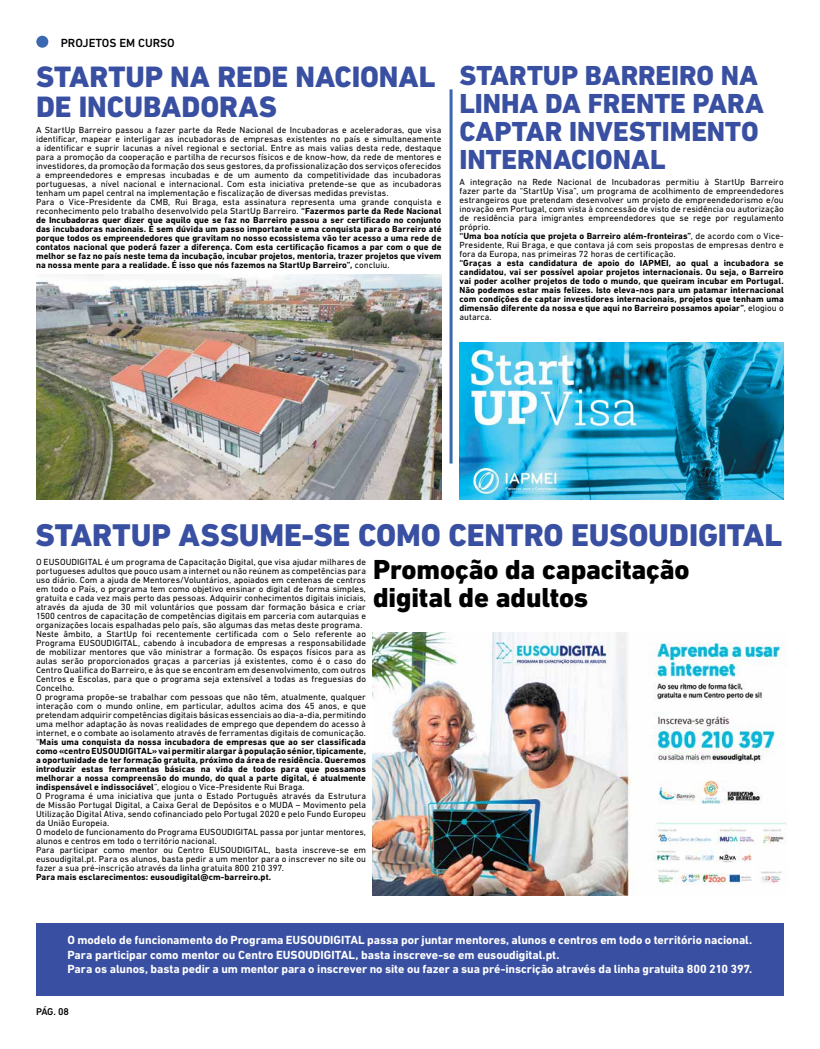
<style>
.page{position:relative;width:820px;height:1049px;background:#fff}
.page>*{position:absolute;margin:0;border:0;box-sizing:border-box;transform-origin:0 0}
.t1{font:800 32px "DIN Next LT Pro";letter-spacing:-.005em;color:#394fa1}
.t2{font:800 30px/30px "DIN Next LT Pro";color:#394fa1}
.t3{font:800 28px/28px "DIN Next LT Pro";color:#394fa1}
.t4{font:800 28px/28px "DIN Next LT Pro";letter-spacing:-.005em;color:#000}
.t5{font:700 12px/14.4px "DIN Next LT Pro";letter-spacing:-.005em;color:#fff}
.t6{font:500 12px "DIN Next LT Pro";color:#000}
.t7{font:500 10px "DIN Next LT Pro";color:#000}
.t8{font:9px/9px "DIN Next LT Pro";letter-spacing:.005em;color:#000}
.t9{font:700 9px/9px "DIN Next LT Pro";letter-spacing:.005em;color:#000;text-align:justify}
.s1{font-weight:700}
.s2{font-weight:400}
</style>
<div class="page">
<div style="left:36px;top:923px;width:747px;height:72px;background:#394fa1"></div>
<div style="left:36px;top:36px;width:12px;height:12px;background:#3b68b1;border-radius:50%"></div>
<hr style="left:449px;top:89px;width:3px;height:374px;background:#3967b1">
<img style="left:36px;top:274px;width:405px;height:226px">
<img style="left:459px;top:342px;width:324px;height:157px">
<img style="left:372px;top:632px;width:415px;height:263px">
<h3 class="t6" style="left:61px;top:36px;width:115px">PROJETOS EM CURSO</h3>
<h2 class="t2" style="left:36px;top:62px;width:401px">STARTUP NA REDE NACIONAL<br>DE INCUBADORAS</h2>
<h3 class="t3" style="left:459px;top:61px;width:306px">STARTUP BARREIRO NA<br>LINHA DA FRENTE PARA<br>CAPTAR INVESTIMENTO<br>INTERNACIONAL</h3>
<p class="t8" style="left:36px;top:125px;width:407px">A StartUp Barreiro passou a fazer parte da Rede Nacional de Incubadoras e aceleradoras, que visa identificar, mapear e interligar as incubadoras de empresas existentes no país e simultaneamente a identificar e suprir lacunas a nível regional e sectorial. Entre as mais valias desta rede, destaque para a promoção da cooperação e partilha de recursos físicos e de know-how, da rede de mentores e investidores, da promoção da formação dos seus gestores, da profissionalização dos serviços oferecidos a empreendedores e empresas incubadas e de um aumento da competitividade das incubadoras portuguesas, a nível nacional e internacional. Com esta iniciativa pretende-se que as incubadoras tenham um papel central na implementação e fiscalização de diversas medidas previstas.<br>Para o Vice-Presidente da CMB, Rui Braga, esta assinatura representa uma grande conquista e reconhecimento pelo trabalho desenvolvido pela StartUp Barreiro. <span class="s1">“Fazermos parte da Rede Nacional de Incubadoras quer dizer que aquilo que se faz no Barreiro passou a ser certificado no conjunto das incubadoras nacionais. É sem dúvida um passo importante e uma conquista para o Barreiro até porque todos os empreendedores que gravitam no nosso ecossistema vão ter acesso a uma rede de contatos nacional que poderá fazer a diferença. Com esta certificação ficamos a par com o que de melhor se faz no país neste tema da incubação, incubar projetos, mentoria, trazer projetos que vivem na nossa mente para a realidade. É isso que nós fazemos na StartUp Barreiro”,</span> concluiu.</p>
<p class="t8" style="left:459px;top:177px;width:326px">A integração na Rede Nacional de Incubadoras permitiu à StartUp Barreiro fazer parte da “StartUp Visa”, um programa de acolhimento de empreendedores estrangeiros que pretendam desenvolver um projeto de empreendedorismo e/ou inovação em Portugal, com vista à concessão de visto de residência ou autorização de residência para imigrantes empreendedores que se rege por regulamento próprio.<br><span class="s1">“Uma boa notícia que projeta o Barreiro além-fronteiras”</span>, de acordo com o Vice-Presidente, Rui Braga, e que contava já com seis propostas de empresas dentro e fora da Europa, nas primeiras 72 horas de certificação.</p>
<p class="t9" style="left:459px;top:258px;width:326px">“Graças a esta candidatura de apoio do IAPMEI, ao qual a incubadora se candidatou, vai ser possível apoiar projetos internacionais. Ou seja, o Barreiro vai poder acolher projetos de todo o mundo, que queiram incubar em Portugal.<br>Não podemos estar mais felizes. Isto eleva-nos para um patamar internacional com condições de captar investidores internacionais, projetos que tenham uma dimensão diferente da nossa e que aqui no Barreiro possamos apoiar”<span class="s2">, elogiou o autarca.</span></p>
<h1 class="t1" style="left:35px;top:516px;width:748px">STARTUP ASSUME-SE COMO CENTRO EUSOUDIGITAL</h1>
<p class="t8" style="left:36px;top:557px;width:331px">O EUSOUDIGITAL é um programa de Capacitação Digital, que visa ajudar milhares de portugueses adultos que pouco usam a internet ou não reúnem as competências para uso diário. Com a ajuda de Mentores/Voluntários, apoiados em centenas de centros em todo o País, o programa tem como objetivo ensinar o digital de forma simples, gratuita e cada vez mais perto das pessoas. Adquirir conhecimentos digitais iniciais, através da ajuda de 30 mil voluntários que possam dar formação básica e criar 1500 centros de capacitação de competências digitais em parceria com autarquias e organizações locais espalhadas pelo país, são algumas das metas deste programa.<br>Neste âmbito, a StartUp foi recentemente certificada com o Selo referente ao Programa EUSOUDIGITAL, cabendo à incubadora de empresas a responsabilidade de mobilizar mentores que vão ministrar a formação. Os espaços físicos para as aulas serão proporcionados graças a parcerias já existentes, como é o caso do Centro Qualifica do Barreiro, e às que se encontram em desenvolvimento, com outros Centros e Escolas, para que o programa seja extensível a todas as freguesias do Concelho.<br>O programa propõe-se trabalhar com pessoas que não têm, atualmente, qualquer interação com o mundo online, em particular, adultos acima dos 45 anos, e que pretendam adquirir competências digitais básicas essenciais ao dia-a-dia, permitindo uma melhor adaptação às novas realidades de emprego que dependem do acesso à internet, e o combate ao isolamento através de ferramentas digitais de comunicação. “<span class="s1">Mais uma conquista da nossa incubadora de empresas que ao ser classificada como «centro EUSOUDIGITAL» vai permitir alargar à população sénior, tipicamente, a oportunidade de ter formação gratuita, próximo da área de residência. Queremos introduzir estas ferramentas básicas na vida de todos para que possamos melhorar a nossa compreensão do mundo, do qual a parte digital, é atualmente indispensável e indissociável</span>”, elogiou o Vice-Presidente Rui Braga.<br>O Programa é uma iniciativa que junta o Estado Português através da Estrutura de Missão Portugal Digital, a Caixa Geral de Depósitos e o MUDA – Movimento pela Utilização Digital Ativa, sendo cofinanciado pelo Portugal 2020 e pelo Fundo Europeu da União Europeia.<br>O modelo de funcionamento do Programa EUSOUDIGITAL passa por juntar mentores, alunos e centros em todo o território nacional.<br>Para participar como mentor ou Centro EUSOUDIGITAL, basta inscreve-se em eusoudigital.pt. Para os alunos, basta pedir a um mentor para o inscrever no site ou fazer a sua pré-inscrição através da linha gratuita 800 210 397.</p>
<p class="t9" style="left:36px;top:872px;width:236px">Para mais esclarecimentos: eusoudigital@cm-barreiro.pt.</p>
<h3 class="t4" style="left:373px;top:555px;width:318px">Promoção da capacitação digital de adultos</h3>
<p class="t5" style="left:67px;top:933px;width:686px">O modelo de funcionamento do Programa EUSOUDIGITAL passa por juntar mentores, alunos e centros em todo o território nacional.<br>Para participar como mentor ou Centro EUSOUDIGITAL, basta inscreve-se em eusoudigital.pt.<br>Para os alunos, basta pedir a um mentor para o inscrever no site ou fazer a sua pré-inscrição através da linha gratuita 800 210 397.</p>
<p class="t7" style="left:36px;top:1005px;width:35px">PÁG. 08</p>
</div>
